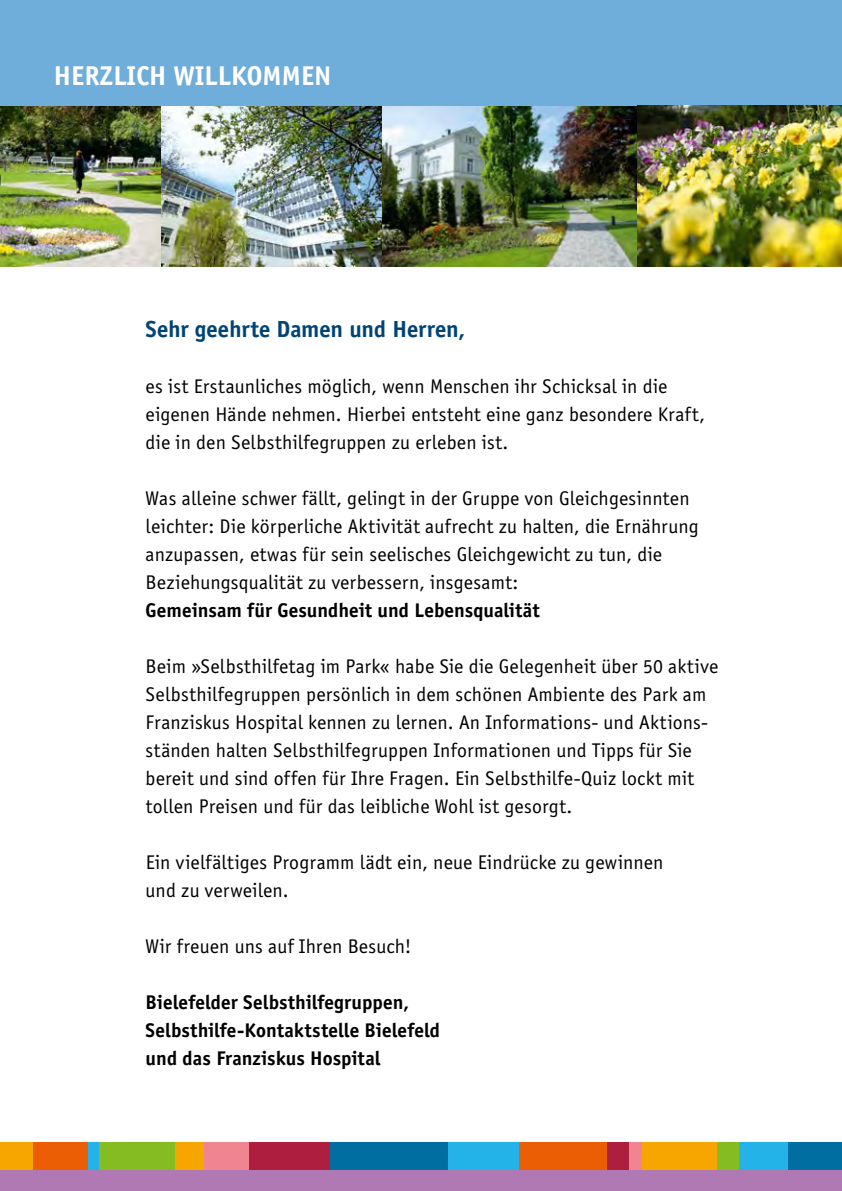
<style>
.page{position:relative;width:842px;height:1191px;background:#fff}
.page>*{position:absolute;margin:0;border:0;box-sizing:border-box;transform-origin:0 0}
.t1{font:700 28px "Officina Sans";letter-spacing:.005em;color:#fff}
.t2{font:700 24px "Officina Sans";letter-spacing:-.005em;color:#004476}
.t3{font:20.4px/28px "Officina Sans";letter-spacing:.01em;color:#000}
.t4{font:700 20.4px/28px "Officina Sans";letter-spacing:.005em;color:#000}
</style>
<div class="page">
<img style="left:0;top:106px;width:638px;height:161px">
<div style="left:0;top:1142px;width:34px;height:30px;background:#f7a600"></div>
<div style="left:33px;top:1142px;width:55px;height:30px;background:#eb5e04"></div>
<div style="left:88px;top:1142px;width:12px;height:30px;background:#24b3e8"></div>
<div style="left:100px;top:1142px;width:75px;height:30px;background:#85bc22"></div>
<div style="left:203px;top:1142px;width:47px;height:30px;background:#f08490"></div>
<div style="left:249px;top:1142px;width:82px;height:30px;background:#ae1e3f"></div>
<div style="left:330px;top:1142px;width:118px;height:30px;background:#006ea1"></div>
<div style="left:448px;top:1142px;width:71px;height:30px;background:#24b3e8"></div>
<div style="left:519px;top:1142px;width:89px;height:30px;background:#eb5e04"></div>
<div style="left:175px;top:1142px;width:28px;height:30px;background:#f7a600"></div>
<div style="left:607px;top:1142px;width:23px;height:30px;background:#ae1e3f"></div>
<div style="left:630px;top:1142px;width:13px;height:30px;background:#f08490"></div>
<div style="left:643px;top:1142px;width:74px;height:30px;background:#f7a600"></div>
<div style="left:717px;top:1142px;width:23px;height:30px;background:#85bc22"></div>
<div style="left:739px;top:1142px;width:50px;height:30px;background:#24b3e8"></div>
<div style="left:789px;top:1142px;width:53px;height:30px;background:#006ea1"></div>
<div style="left:0;top:1170px;width:842px;height:14px;background:#b179b3"></div>
<div style="left:0;top:0;width:842px;height:106px;background:#6faedb"></div>
<div style="left:0;top:1183px;width:842px;height:8px;background:#b179b3"></div>
<img style="left:638px;top:106px;width:204px;height:161px">
<h1 class="t1" style="left:54px;top:59px;width:279px">HERZLICH WILLKOMMEN</h1>
<p class="t2" style="left:146px;top:314px;width:321px">Sehr geehrte Damen und Herren,</p>
<p class="t3" style="left:146px;top:372px;width:561px">es ist Erstaunliches möglich, wenn Menschen ihr Schicksal in die eigenen Hände nehmen. Hierbei entsteht eine ganz besondere Kraft, die in den Selbsthilfegruppen zu erleben ist.</p>
<p class="t3" style="left:146px;top:484px;width:555px">Was alleine schwer fällt, gelingt in der Gruppe von Gleichgesinnten leichter: Die körperliche Aktivität aufrecht zu halten, die Ernährung anzupassen, etwas für sein seelisches Gleichgewicht zu tun, die Beziehungsqualität zu verbessern, insgesamt:</p>
<p class="t4" style="left:146px;top:596px;width:395px">Gemeinsam für Gesundheit und Lebensqualität</p>
<p class="t3" style="left:146px;top:652px;width:574px">Beim »Selbsthilfetag im Park« habe Sie die Gelegenheit über 50 aktive Selbsthilfegruppen persönlich in dem schönen Ambiente des Park am Franziskus Hospital kennen zu lernen. An Informations- und Aktions&shy;ständen halten Selbsthilfegruppen Informationen und Tipps für Sie bereit und sind offen für Ihre Fragen. Ein Selbsthilfe-Quiz lockt mit tollen Preisen und für das leibliche Wohl ist gesorgt.</p>
<p class="t3" style="left:146px;top:848px;width:519px">Ein vielfältiges Programm lädt ein, neue Eindrücke zu gewinnen und zu verweilen.</p>
<p class="t3" style="left:146px;top:932px;width:267px">Wir freuen uns auf Ihren Besuch!</p>
<p class="t4" style="left:146px;top:988px;width:296px">Bielefelder Selbsthilfegruppen,<br>Selbsthilfe-Kontaktstelle Bielefeld und das Franziskus Hospital</p>
</div>
